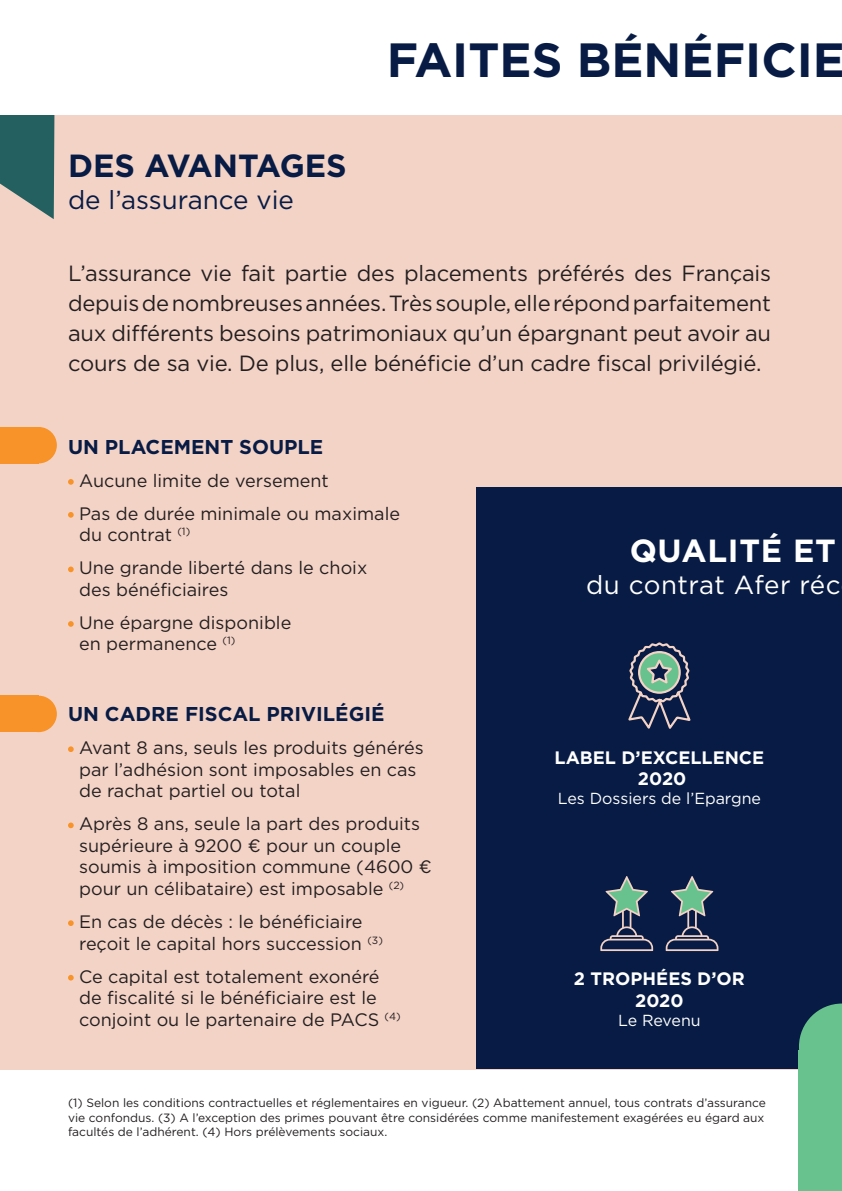
<style>
.page{position:relative;width:842px;height:1191px;background:#fff}
.page>*{position:absolute;margin:0;border:0;box-sizing:border-box;transform-origin:0 0}
.t1{font:700 48px "Gotham";color:#071b44}
.t2{font:700 32px "Gotham";color:#071b44}
.t3{font:700 32px "Gotham";letter-spacing:.02em;color:#fff}
.t4{font:26px "Gotham";color:#071b44}
.t5{font:26px "Gotham";letter-spacing:.015em;color:#fff}
.t6{font:22px/30px "Gotham";letter-spacing:-.01em;color:#231f20;text-align:justify}
.t7{font:700 20px "Gotham";color:#071b44}
.t8{font:18px/21.6px "Gotham";color:#231f20}
.t9{font:700 18px/21.6px "Gotham";color:#fff;text-align:center}
.t10{font:16px "Gotham";color:#fff}
.t11{font:12px/14.4px "Gotham";color:#231f20;text-align:justify}
</style>
<div class="page">
<div style="left:0;top:0;width:842px;height:1069px;background:#f4d3c7"></div>
<svg style="left:0;top:115px;width:55px;height:104px"></svg>
<div style="left:0;top:427px;width:38px;height:36px;background:#f79328"></div>
<div style="left:20px;top:427px;width:37px;height:36px;background:#f79328;border-radius:50%"></div>
<div style="left:0;top:695px;width:38px;height:37px;background:#f79328"></div>
<div style="left:20px;top:695px;width:37px;height:37px;background:#f79328;border-radius:50%"></div>
<div style="left:477px;top:488px;width:365px;height:581px;background:#071b44"></div>
<svg style="left:666px;top:876px;width:52px;height:75px"></svg>
<svg style="left:600px;top:876px;width:53px;height:75px"></svg>
<svg style="left:628px;top:642px;width:63px;height:87px"></svg>
<div style="left:799px;top:1050px;width:43px;height:141px;background:#68c28d"></div>
<svg style="left:799px;top:1003px;width:43px;height:47px"></svg>
<div style="left:0;top:0;width:842px;height:115px;background:#fff"></div>
<svg style="left:68px;top:479px;width:6px;height:6px"></svg>
<svg style="left:68px;top:512px;width:6px;height:5px"></svg>
<svg style="left:68px;top:566px;width:6px;height:6px"></svg>
<svg style="left:68px;top:621px;width:6px;height:6px"></svg>
<svg style="left:68px;top:746px;width:6px;height:6px"></svg>
<svg style="left:68px;top:822px;width:6px;height:6px"></svg>
<svg style="left:68px;top:920px;width:6px;height:6px"></svg>
<svg style="left:68px;top:975px;width:6px;height:5px"></svg>
<h2 class="t2" style="left:68px;top:145px;width:280px">DES AVANTAGES</h2>
<h3 class="t4" style="left:68px;top:183px;width:227px">de l’assurance vie</h3>
<h1 class="t1" style="left:387px;top:28px;width:460px">FAITES BÉNÉFICIE</h1>
<p class="t6" style="left:68px;top:258px;width:705px">L’assurance vie fait partie des placements préférés des Français depuis de nombreuses années. Très souple, elle répond parfaitement aux différents besoins patrimoniaux qu’un épargnant peut avoir au cours de sa vie. De plus, elle bénéficie d’un cadre fiscal privilégié.</p>
<p class="t7" style="left:68px;top:433px;width:257px">UN PLACEMENT SOUPLE</p>
<p class="t8" style="left:79px;top:463px;width:322px;line-height:33px">Aucune limite de versement<br>Pas de durée minimale ou maximale</p>
<p class="t8" style="left:79px;top:518px;width:290px;line-height:33px">du contrat <sup>(1)<br></sup>Une grande liberté dans le choix</p>
<p class="t8" style="left:79px;top:572px;width:214px;line-height:33px">des bénéficiaires<br>Une épargne disponible</p>
<p class="t8" style="left:79px;top:633px;width:158px">en permanence <sup>(1)</sup></p>
<p class="t7" style="left:68px;top:701px;width:318px">UN CADRE FISCAL PRIVILÉGIÉ</p>
<p class="t8" style="left:79px;top:736px;width:346px">Avant 8 ans, seuls les produits générés par l’adhésion sont imposables en cas de rachat partiel ou total</p>
<p class="t8" style="left:79px;top:812px;width:354px">Après 8 ans, seule la part des produits supérieure à 9200 € pour un couple soumis à imposition commune (4600 € pour un célibataire) est imposable <sup>(2)</sup></p>
<p class="t8" style="left:79px;top:910px;width:305px">En cas de décès : le bénéficiaire reçoit le capital hors succession <sup>(3)</sup></p>
<p class="t8" style="left:79px;top:965px;width:323px">Ce capital est totalement exonéré de fiscalité si le bénéficiaire est le conjoint ou le partenaire de PACS <sup>(4)</sup></p>
<h2 class="t3" style="left:630px;top:530px;width:208px">QUALITÉ ET</h2>
<h3 class="t5" style="left:586px;top:567px;width:256px">du contrat Afer réc</h3>
<p class="t9" style="left:554px;top:746px;width:211px">LABEL D’EXCELLENCE<br>2020</p>
<p class="t10" style="left:558px;top:788px;width:205px">Les Dossiers de l’Epargne</p>
<p class="t9" style="left:574px;top:968px;width:172px">2 TROPHÉES D’OR<br>2020</p>
<p class="t10" style="left:618px;top:1010px;width:84px">Le Revenu</p>
<p class="t11" style="left:68px;top:1095px;width:699px">(1) Selon les conditions contractuelles et réglementaires en vigueur. (2) Abattement annuel, tous contrats d’assurance vie confondus. (3) A l’exception des primes pouvant être considérées comme manifestement exagérées eu égard aux facultés de l’adhérent. (4) Hors prélèvements sociaux.</p>
</div>
